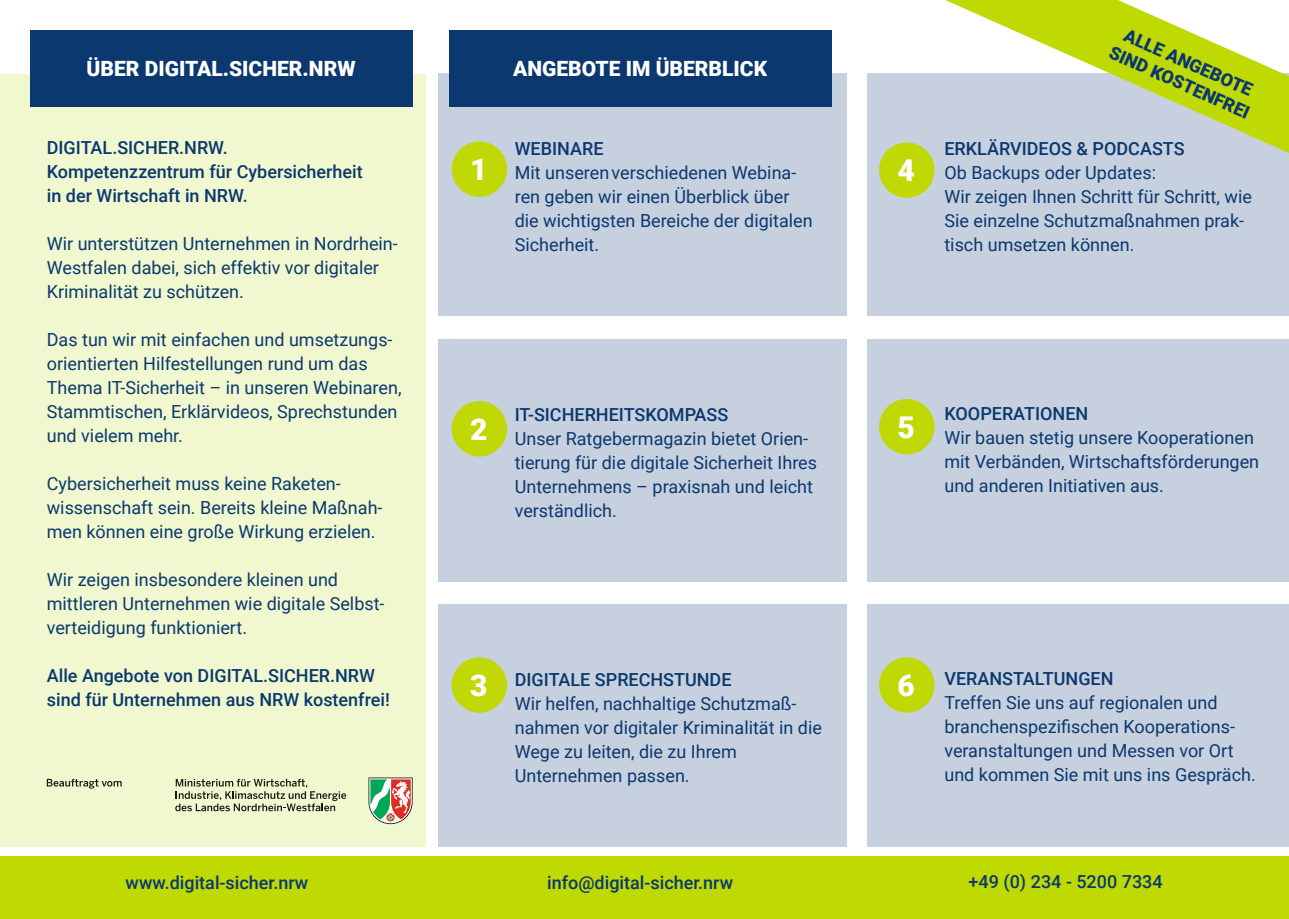
<style>
.page{position:relative;width:1289px;height:919px;background:#fff}
.page>*{position:absolute;margin:0;border:0;box-sizing:border-box;transform-origin:0 0}
.t1{font:900 30px "Roboto";color:#fff}
.t2{font:900 21px "Roboto";color:#fff}
.t3{font:18px/24px "Roboto";color:#0a386f}
.t4{font:500 18px/24px "Roboto";color:#0a386f}
.t5{font:900 18px/21.6px "Roboto";color:#0a386f;text-align:center}
</style>
<div class="page">
<div style="left:0;top:74px;width:425px;height:772px;background:#f1f8cf"></div>
<div style="left:0;top:856px;width:1288px;height:62px;background:#bfd903"></div>
<div style="left:438px;top:74px;width:408px;height:242px;background:#c7d0de"></div>
<div style="left:867px;top:74px;width:421px;height:242px;background:#c7d0de"></div>
<div style="left:438px;top:339px;width:408px;height:242px;background:#c7d0de"></div>
<div style="left:867px;top:339px;width:421px;height:242px;background:#c7d0de"></div>
<div style="left:438px;top:604px;width:408px;height:242px;background:#c7d0de"></div>
<div style="left:867px;top:604px;width:421px;height:242px;background:#c7d0de"></div>
<div style="left:449px;top:30px;width:382px;height:76px;background:#0a386f"></div>
<div style="left:30px;top:30px;width:382px;height:76px;background:#0a386f"></div>
<svg style="left:47px;top:778px;width:75px;height:10px"></svg>
<svg style="left:368px;top:777px;width:44px;height:47px;background:#acab91"></svg>
<svg style="left:175px;top:778px;width:171px;height:33px"></svg>
<svg style="left:945px;top:0;width:343px;height:153px"></svg>
<div style="left:451px;top:141px;width:56px;height:56px;background:#bfd806;border-radius:28px"></div>
<div style="left:451px;top:401px;width:56px;height:55px;background:#bfd806;border-radius:28px"></div>
<div style="left:451px;top:657px;width:56px;height:55px;background:#bfd806;border-radius:28px"></div>
<div style="left:879px;top:657px;width:55px;height:55px;background:#bfd806;border-radius:28px"></div>
<div style="left:879px;top:399px;width:55px;height:55px;background:#bfd806;border-radius:28px"></div>
<div style="left:879px;top:142px;width:55px;height:56px;background:#bfd806;border-radius:28px"></div>
<p class="t2" style="left:86px;top:54px;width:270px">ÜBER DIGITAL.SICHER.NRW</p>
<p class="t2" style="left:513px;top:54px;width:255px">ANGEBOTE IM ÜBERBLICK</p>
<p class="t4" style="left:47px;top:135px;width:317px">DIGITAL.SICHER.NRW.<br>Kompetenzzentrum für Cybersicherheit in der Wirtschaft in NRW.</p>
<p class="t3" style="left:47px;top:231px;width:352px">Wir unterstützen Unternehmen in Nordrhein-<br>Westfalen dabei, sich effektiv vor digitaler<br>Kriminalität zu schützen.</p>
<p class="t3" style="left:47px;top:327px;width:356px">Das tun wir mit einfachen und umsetzungs&shy;orientierten Hilfestellungen rund um das Thema IT-Sicherheit – in unseren Webinaren, Stammtischen, Erklärvideos, Sprechstunden und vielem mehr.</p>
<p class="t3" style="left:47px;top:471px;width:337px">Cybersicherheit muss keine Raketen&shy;wissenschaft sein. Bereits kleine Maßnah&shy;men können eine große Wirkung erzielen.</p>
<p class="t3" style="left:47px;top:567px;width:339px">Wir zeigen insbesondere kleinen und mittleren Unternehmen wie digitale Selbst&shy;verteidigung funktioniert.</p>
<p class="t4" style="left:47px;top:663px;width:344px">Alle Angebote von DIGITAL.SICHER.NRW sind für Unternehmen aus NRW kostenfrei!</p>
<h1 class="t1" style="left:470px;top:149px;width:19px">1</h1>
<p class="t4" style="left:514px;top:136px;width:90px">WEBINARE</p>
<p class="t3" style="left:514px;top:160px;width:299px">Mit unseren verschiedenen Webina&shy;ren geben wir einen Überblick über die wichtigsten Bereiche der digitalen<br>Sicherheit.</p>
<h1 class="t1" style="left:470px;top:408px;width:19px">2</h1>
<p class="t4" style="left:514px;top:401px;width:215px">IT-SICHERHEITSKOMPASS</p>
<p class="t3" style="left:514px;top:425px;width:304px">Unser Ratgebermagazin bietet Orien&shy;tierung für die digitale Sicherheit Ihres Unternehmens – praxisnah und leicht verständlich.</p>
<h1 class="t1" style="left:897px;top:150px;width:19px">4</h1>
<h1 class="t1" style="left:897px;top:406px;width:19px">5</h1>
<p class="t4" style="left:514px;top:667px;width:218px">DIGITALE SPRECHSTUNDE</p>
<p class="t3" style="left:514px;top:691px;width:309px">Wir helfen, nachhaltige Schutzmaß&shy;nahmen vor digitaler Kriminalität in die<br>Wege zu leiten, die zu Ihrem<br>Unternehmen passen.</p>
<h1 class="t1" style="left:470px;top:664px;width:19px">3</h1>
<h1 class="t1" style="left:897px;top:664px;width:19px">6</h1>
<p class="t5" style="left:1123px;top:21px;width:153px;rotate:24deg">ALLE ANGEBOTE<br>SIND KOSTENFREI</p>
<p class="t4" style="left:944px;top:136px;width:242px">ERKLÄRVIDEOS &amp; PODCASTS</p>
<p class="t3" style="left:944px;top:160px;width:309px">Ob Backups oder Updates:<br>Wir zeigen Ihnen Schritt für Schritt, wie<br>Sie einzelne Schutzmaßnahmen prak&shy;tisch umsetzen können.</p>
<p class="t4" style="left:944px;top:400px;width:145px">KOOPERATIONEN</p>
<p class="t3" style="left:944px;top:424px;width:316px">Wir bauen stetig unsere Kooperationen mit Verbänden, Wirtschaftsförderungen und anderen Initiativen aus.</p>
<p class="t4" style="left:944px;top:665px;width:171px">VERANSTALTUNGEN</p>
<p class="t3" style="left:944px;top:689px;width:313px">Treffen Sie uns auf regionalen und branchenspezifischen Kooperations&shy;veranstaltungen und Messen vor Ort und kommen Sie mit uns ins Gespräch.</p>
<p class="t4" style="left:126px;top:870px;width:184px">www.digital-sicher.nrw</p>
<p class="t4" style="left:547px;top:870px;width:187px">info@digital-sicher.nrw</p>
<p class="t4" style="left:968px;top:868px;width:196px">+49 (0) 234 - 5200 7334</p>
</div>
